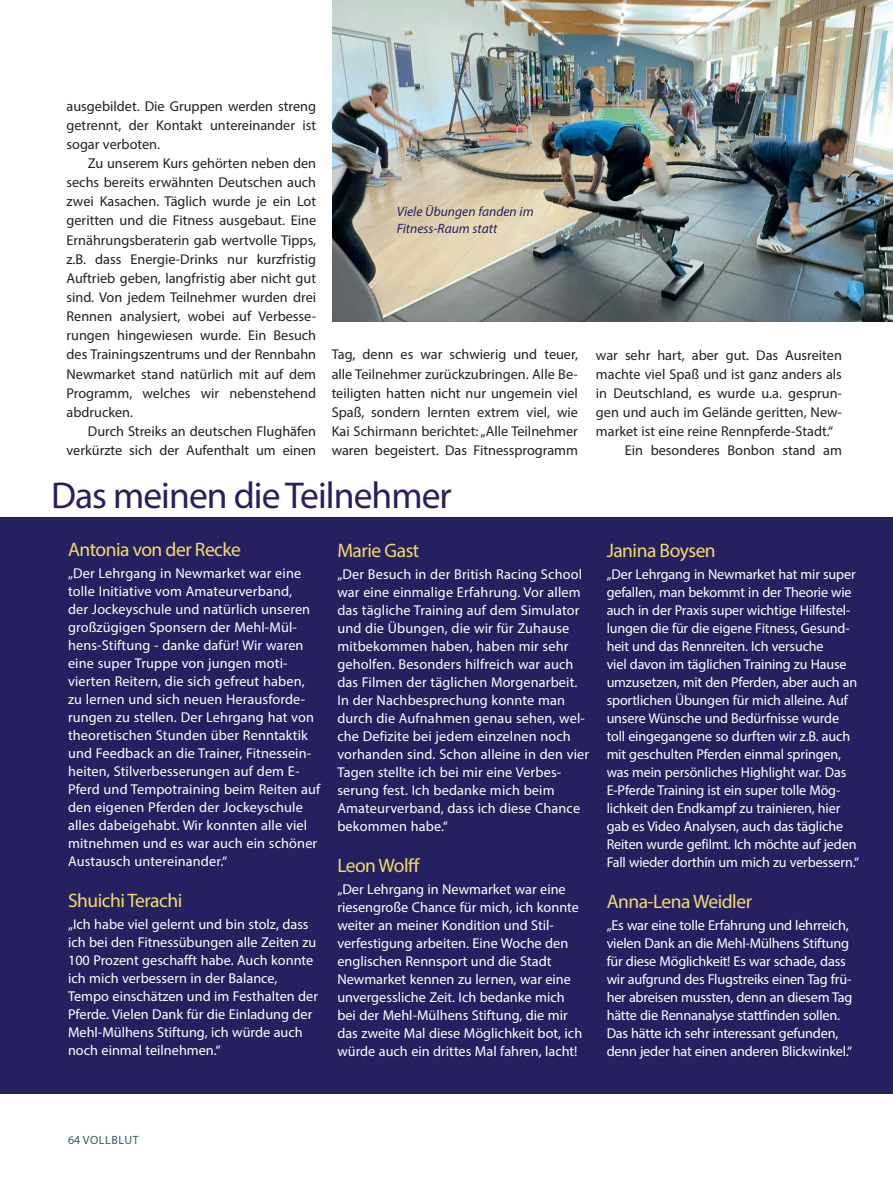
<style>
.page{position:relative;width:893px;height:1191px;background:#fff}
.page>*{position:absolute;margin:0;border:0;box-sizing:border-box;transform-origin:0 0}
.t1{font:37.5px "Myriad Pro";letter-spacing:-.025em;color:#252161}
.t2{font:19.5px "Myriad Pro";letter-spacing:-.025em;color:#f3db6a}
.t3{font:14.25px/18px "Myriad Pro";color:#fff}
.t4{font:14.25px/19.2px "Myriad Pro";color:#231f20;text-align:justify}
.t5{font:italic 13.5px/16.5px "Myriad Pro";color:#252161}
.t6{font:12px "Myriad Pro";letter-spacing:.05em;color:#3f5864}
</style>
<div class="page">
<div style="left:0;top:517px;width:893px;height:577px;background:#252161"></div>
<img style="left:332px;top:0;width:561px;height:321px">
<p class="t4" style="left:67px;top:96px;width:251px">ausgebildet. Die Gruppen werden streng getrennt, der Kontakt untereinander ist sogar verboten.</p>
<p class="t4" style="left:67px;top:153px;width:251px;text-indent:21px">Zu unserem Kurs gehörten neben den sechs bereits erwähnten Deutschen auch zwei Kasachen. Täglich wurde je ein Lot geritten und die Fitness ausgebaut. Eine Ernährungsberaterin gab wertvolle Tipps, z.B. dass Energie-Drinks nur kurzfristig Auftrieb geben, langfristig aber nicht gut sind. Von jedem Teilnehmer wurden drei Rennen analysiert, wobei auf Verbesse&shy;rungen hingewiesen wurde. Ein Besuch des Trainingszentrums und der Rennbahn Newmarket stand natürlich mit auf dem Programm, welches wir nebenstehend abdrucken.</p>
<p class="t4" style="left:67px;top:421px;width:251px;text-align:right">Durch Streiks an deutschen Flughäfen verkürzte sich der Aufenthalt um einen</p>
<p class="t5" style="left:397px;top:203px;width:138px">Viele Übungen fanden im<br>Fitness-Raum statt</p>
<p class="t4" style="left:332px;top:345px;width:248px">Tag, denn es war schwierig und teuer, alle Teilnehmer zurückzubringen. Alle Be&shy;teiligten hatten nicht nur ungemein viel Spaß, sondern lernten extrem viel, wie Kai Schirmann berichtet: „Alle Teilnehmer waren begeistert. Das Fitnessprogramm</p>
<p class="t4" style="left:596px;top:345px;width:247px">war sehr hart, aber gut. Das Ausreiten</p>
<p class="t4" style="left:596px;top:364px;width:247px">machte viel Spaß und ist ganz anders als</p>
<p class="t4" style="left:596px;top:383px;width:247px">in Deutschland, es wurde u.a. gesprun-</p>
<p class="t4" style="left:596px;top:402px;width:247px">gen und auch im Gelände geritten, New-</p>
<p class="t4" style="left:596px;top:421px;width:239px">market ist eine reine Rennpferde-Stadt.“</p>
<p class="t4" style="left:625px;top:440px;width:219px">Ein besonderes Bonbon stand am</p>
<h1 class="t1" style="left:51px;top:472px;width:402px">Das meinen die Teilnehmer</h1>
<h2 class="t2" style="left:68px;top:537px;width:174px">Antonia von der Recke</h2>
<p class="t3" style="left:68px;top:564px;width:254px">„Der Lehrgang in Newmarket war eine tolle Initiative vom Amateurverband,<br>der Jockeyschule und natürlich unseren großzügigen Sponsern der Mehl-Mül&shy;hens-Stiftung - danke dafür! Wir waren eine super Truppe von jungen moti&shy;vierten Reitern, die sich gefreut haben, zu lernen und sich neuen Herausforde&shy;rungen zu stellen. Der Lehrgang hat von theoretischen Stunden über Renntaktik und Feedback an die Trainer, Fitnessein&shy;heiten, Stilverbesserungen auf dem E-Pferd und Tempotraining beim Reiten auf den eigenen Pferden der Jockeyschule alles dabeigehabt. Wir konnten alle viel mitnehmen und es war auch ein schöner Austausch untereinander.“</p>
<h2 class="t2" style="left:68px;top:888px;width:116px">Shuichi Terachi</h2>
<p class="t3" style="left:68px;top:915px;width:251px">„Ich habe viel gelernt und bin stolz, dass ich bei den Fitnessübungen alle Zeiten zu 100 Prozent geschafft habe. Auch konnte ich mich verbessern in der Balance, Tempo einschätzen und im Festhalten der Pferde. Vielen Dank für die Einladung der Mehl-Mülhens Stiftung, ich würde auch noch einmal teilnehmen.“</p>
<h2 class="t2" style="left:337px;top:538px;width:84px">Marie Gast</h2>
<p class="t3" style="left:337px;top:565px;width:253px">„Der Besuch in der British Racing School war eine einmalige Erfahrung. Vor allem das tägliche Training auf dem Simulator und die Übungen, die wir für Zuhause mitbekommen haben, haben mir sehr geholfen. Besonders hilfreich war auch das Filmen der täglichen Morgenarbeit.<br>In der Nachbesprechung konnte man durch die Aufnahmen genau sehen, wel&shy;che Defizite bei jedem einzelnen noch vorhanden sind. Schon alleine in den vier Tagen stellte ich bei mir eine Verbes&shy;serung fest. Ich bedanke mich beim Amateurverband, dass ich diese Chance bekommen habe.“</p>
<h2 class="t2" style="left:337px;top:853px;width:85px">Leon Wolff</h2>
<p class="t3" style="left:337px;top:880px;width:246px">„Der Lehrgang in Newmarket war eine riesengroße Chance für mich, ich konnte weiter an meiner Kondition und Stil&shy;verfestigung arbeiten. Eine Woche den englischen Rennsport und die Stadt Newmarket kennen zu lernen, war eine unvergessliche Zeit. Ich bedanke mich bei der Mehl-Mülhens Stiftung, die mir das zweite Mal diese Möglichkeit bot, ich würde auch ein drittes Mal fahren, lacht!</p>
<h2 class="t2" style="left:607px;top:538px;width:111px">Janina Boysen</h2>
<p class="t3" style="left:607px;top:565px;width:254px">„Der Lehrgang in Newmarket hat mir super gefallen, man bekommt in der Theorie wie auch in der Praxis super wichtige Hilfestel&shy;lungen die für die eigene Fitness, Gesund&shy;heit und das Rennreiten. Ich versuche<br>viel davon im täglichen Training zu Hause umzusetzen, mit den Pferden, aber auch an sportlichen Übungen für mich alleine. Auf unsere Wünsche und Bedürfnisse wurde toll eingegangene so durften wir z.B. auch mit geschulten Pferden einmal springen, was mein persönliches Highlight war. Das E-Pferde Training ist ein super tolle Mög&shy;lichkeit den Endkampf zu trainieren, hier gab es Video Analysen, auch das tägliche Reiten wurde gefilmt. Ich möchte auf jeden Fall wieder dorthin um mich zu verbessern.“</p>
<h2 class="t2" style="left:607px;top:889px;width:147px">Anna-Lena Weidler</h2>
<p class="t3" style="left:607px;top:916px;width:247px">„Es war eine tolle Erfahrung und lehrreich, vielen Dank an die Mehl-Mülhens Stiftung für diese Möglichkeit! Es war schade, dass wir aufgrund des Flugstreiks einen Tag frü&shy;her abreisen mussten, denn an diesem Tag hätte die Rennanalyse stattfinden sollen.<br>Das hätte ich sehr interessant gefunden, denn jeder hat einen anderen Blickwinkel.“</p>
<p class="t6" style="left:68px;top:1132px;width:72px">64 VOLLBLUT</p>
</div>
